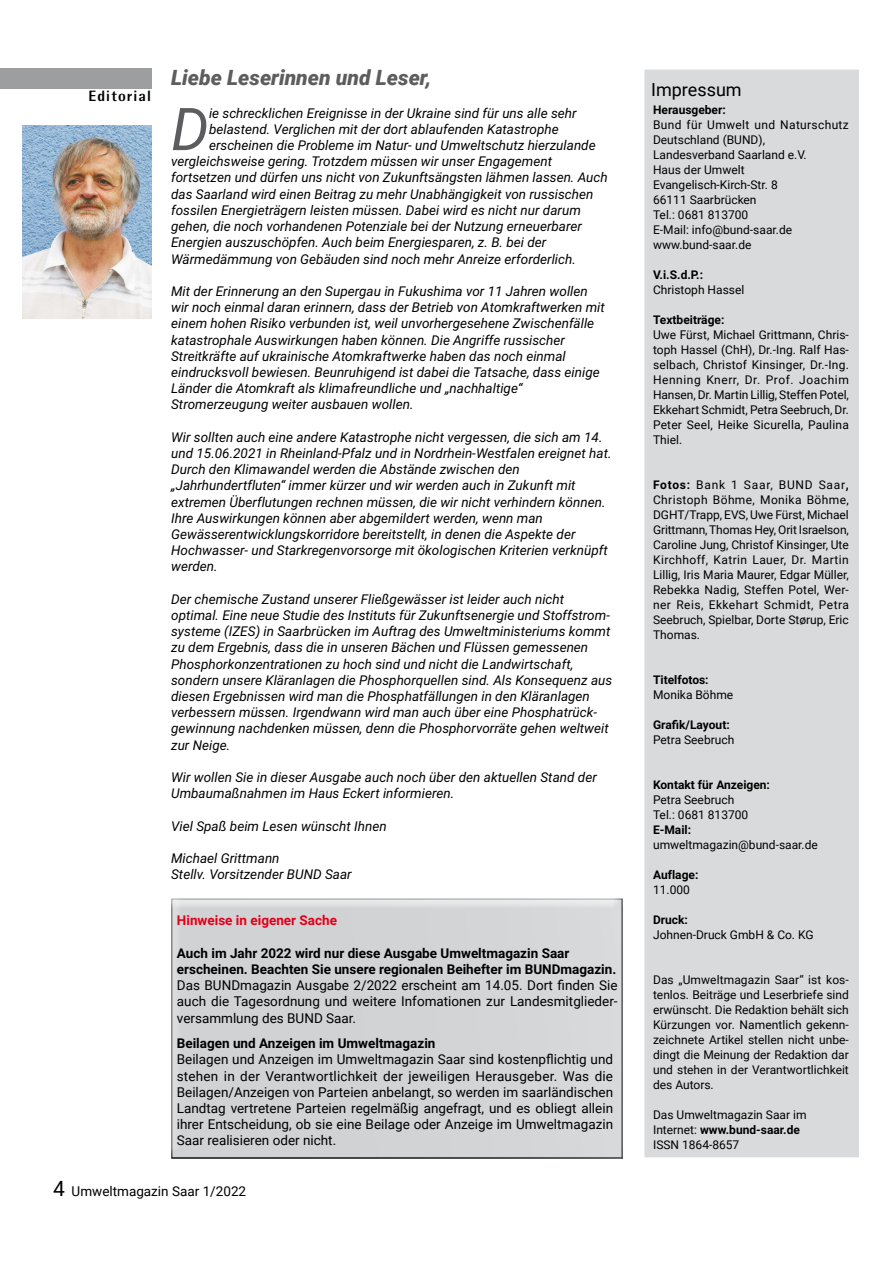
<style>
.page{position:relative;width:893px;height:1263px;background:#fff}
.page>*{position:absolute;margin:0;border:0;box-sizing:border-box;transform-origin:0 0}
.t1{font:italic 59.1px "Roboto";color:#5d5d5f}
.t2{font:italic 900 21px "Roboto";color:#5d5d5f}
.t3{font:18px "Roboto";color:#000}
.t4{font:800 15px "Agfa Rotis Semisans";letter-spacing:.075em;color:#000}
.t5{font:italic 13.5px/16.2px "Roboto";color:#000}
.t6{font:13.5px/16.2px "Roboto";color:#000;text-align:justify}
.t7{font:700 13.5px/16.2px "Roboto";color:#000}
.t8{font:700 13.5px "Roboto";color:#e2001a}
.t9{font:12px/15px "Roboto";color:#000}
.t10{font:700 12px "Roboto";color:#000}
.s1{font-weight:700}
.s2{font-size:21px}
</style>
<div class="page">
<div style="left:643px;top:68px;width:217px;height:1091px;background:#d9dadb;border:2px solid #fff"></div>
<div style="left:165px;top:891px;width:469px;height:269px;background:#000;opacity:.75"></div>
<div style="left:0;top:68px;width:151px;height:20px;background:#9c9e9f"></div>
<img style="left:22px;top:126px;width:129px;height:193px">
<h2 class="t2" style="left:171px;top:63px;width:262px">Liebe Leserinnen und Leser,</h2>
<h1 class="t1" style="left:171px;top:88px;width:39px">D</h1>
<p class="t5" style="left:209px;top:104px;width:369px">ie schrecklichen Ereignisse in der Ukraine sind für uns alle sehr</p>
<p class="t4" style="left:88px;top:87px;width:64px">Editorial</p>
<h3 class="t3" style="left:651px;top:77px;width:92px">Impressum</h3>
<p class="t10" style="left:653px;top:101px;width:74px">Herausgeber:</p>
<p class="t9" style="left:653px;top:117px;width:197px">Bund für Umwelt und Naturschutz<br>Deutschland (BUND),<br>Landesverband Saarland e.V.<br>Haus der Umwelt<br>Evangelisch-Kirch-Str. 8<br>66111 Saarbrücken<br>Tel.: 0681 813700<br>E-Mail: info@bund-saar.de www.bund-saar.de</p>
<p class="t10" style="left:653px;top:266px;width:52px">V.i.S.d.P.:</p>
<p class="t9" style="left:653px;top:282px;width:93px">Christoph Hassel</p>
<p class="t10" style="left:653px;top:311px;width:73px">Textbeiträge:</p>
<p class="t9" style="left:653px;top:327px;width:197px;text-align:justify">Uwe Fürst, Michael Grittmann, Chris&shy;toph Hassel (ChH), Dr.-Ing. Ralf Has&shy;selbach, Christof Kinsinger, Dr.-Ing.<br>Henning Knerr, Dr. Prof. Joachim Hansen, Dr. Martin Lillig, Steffen Potel, Ekkehart Schmidt, Petra Seebruch, Dr.<br>Peter Seel, Heike Sicurella, Paulina Thiel.</p>
<p class="t9" style="left:653px;top:477px;width:197px;text-align:justify"><span class="s1">Fotos:</span> Bank 1 Saar, BUND Saar<span class="s1">, </span>Christoph Böhme, Monika Böhme, DGHT/Trapp, EVS, Uwe Fürst, Michael Grittmann, Thomas Hey, Orit Israelson, Caroline Jung, Christof Kinsinger, Ute Kirchhoff, Katrin Lauer, Dr. Martin Lillig, Iris Maria Maurer, Edgar Müller, Rebekka Nadig, Steffen Potel, Wer&shy;ner Reis, Ekkehart Schmidt, Petra Seebruch, Spielbar, Dorte Størup, Eric Thomas.</p>
<p class="t10" style="left:653px;top:671px;width:57px">Titelfotos:</p>
<p class="t9" style="left:653px;top:687px;width:82px">Monika Böhme</p>
<p class="t10" style="left:653px;top:716px;width:78px">Grafik/Layout:</p>
<p class="t9" style="left:653px;top:732px;width:83px">Petra Seebruch</p>
<p class="t10" style="left:653px;top:776px;width:118px">Kontakt für Anzeigen:</p>
<p class="t9" style="left:653px;top:792px;width:97px">Petra Seebruch<br>Tel.: 0681 813700</p>
<p class="t10" style="left:653px;top:821px;width:40px">E-Mail:</p>
<p class="t9" style="left:653px;top:837px;width:166px">umweltmagazin@bund-saar.de</p>
<p class="t10" style="left:653px;top:866px;width:47px">Auflage:</p>
<p class="t9" style="left:653px;top:882px;width:38px">11.000</p>
<p class="t10" style="left:653px;top:911px;width:36px">Druck:</p>
<p class="t9" style="left:653px;top:927px;width:162px">Johnen-Druck GmbH &amp; Co. KG</p>
<p class="t9" style="left:653px;top:972px;width:197px;text-align:justify">Das „Umweltmagazin Saar“ ist kos&shy;tenlos. Beiträge und Leserbriefe sind erwünscht. Die Redaktion behält sich Kürzungen vor. Namentlich gekenn&shy;zeichnete Artikel stellen nicht unbe&shy;dingt die Meinung der Redaktion dar und stehen in der Verantwortlichkeit des Autors.</p>
<p class="t9" style="left:653px;top:1107px;width:155px">Das Umweltmagazin Saar im<br>Internet: <span class="s1">www.bund-saar.de<br></span>ISSN 1864-8657</p>
<p class="t5" style="left:209px;top:120px;width:351px">belastend. Verglichen mit der dort ablaufenden Katastrophe</p>
<p class="t5" style="left:209px;top:137px;width:388px">erscheinen die Probleme im Natur- und Umweltschutz hierzulande</p>
<p class="t5" style="left:171px;top:153px;width:382px">vergleichsweise gering. Trotzdem müssen wir unser Engagement</p>
<p class="t5" style="left:171px;top:169px;width:438px">fortsetzen und dürfen uns nicht von Zukunftsängsten lähmen lassen. Auch</p>
<p class="t5" style="left:171px;top:185px;width:424px">das Saarland wird einen Beitrag zu mehr Unabhängigkeit von russischen</p>
<p class="t5" style="left:171px;top:201px;width:411px">fossilen Energieträgern leisten müssen. Dabei wird es nicht nur darum</p>
<p class="t5" style="left:171px;top:218px;width:412px">gehen, die noch vorhandenen Potenziale bei der Nutzung erneuerbarer</p>
<p class="t5" style="left:171px;top:234px;width:377px">Energien auszuschöpfen. Auch beim Energiesparen, z. B. bei der</p>
<p class="t5" style="left:171px;top:250px;width:406px">Wärmedämmung von Gebäuden sind noch mehr Anreize erforderlich.</p>
<p class="t5" style="left:171px;top:282px;width:435px">Mit der Erinnerung an den Supergau in Fukushima vor 11 Jahren wollen wir noch einmal daran erinnern, dass der Betrieb von Atomkraftwerken mit einem hohen Risiko verbunden ist, weil unvorhergesehene Zwischenfälle katastrophale Auswirkungen haben können. Die Angriffe russischer Streitkräfte auf ukrainische Atomkraftwerke haben das noch einmal eindrucksvoll bewiesen. Beunruhigend ist dabei die Tatsache, dass einige Länder die Atomkraft als klimafreundliche und „nachhaltige“ Stromerzeugung weiter ausbauen wollen.</p>
<p class="t5" style="left:171px;top:428px;width:442px">Wir sollten auch eine andere Katastrophe nicht vergessen, die sich am 14. und 15.06.2021 in Rheinland-Pfalz und in Nordrhein-Westfalen ereignet hat.<br>Durch den Klimawandel werden die Abstände zwischen den „Jahrhundertfluten“ immer kürzer und wir werden auch in Zukunft mit extremen Überflutungen rechnen müssen, die wir nicht verhindern können.<br>Ihre Auswirkungen können aber abgemildert werden, wenn man Gewässerentwicklungskorridore bereitstellt, in denen die Aspekte der Hochwasser- und Starkregenvorsorge mit ökologischen Kriterien verknüpft werden.</p>
<p class="t5" style="left:171px;top:590px;width:443px">Der chemische Zustand unserer Fließgewässer ist leider auch nicht optimal. Eine neue Studie des Instituts für Zukunftsenergie und Stoffstrom&shy;systeme (IZES) in Saarbrücken im Auftrag des Umweltministeriums kommt zu dem Ergebnis, dass die in unseren Bächen und Flüssen gemessenen Phosphorkonzentrationen zu hoch sind und nicht die Landwirtschaft, sondern unsere Kläranlagen die Phosphorquellen sind. Als Konsequenz aus diesen Ergebnissen wird man die Phosphatfällungen in den Kläranlagen verbessern müssen. Irgendwann wird man auch über eine Phosphatrück&shy;gewinnung nachdenken müssen, denn die Phosphorvorräte gehen weltweit zur Neige.</p>
<p class="t5" style="left:171px;top:768px;width:427px">Wir wollen Sie in dieser Ausgabe auch noch über den aktuellen Stand der<br>Umbaumaßnahmen im Haus Eckert informieren.</p>
<p class="t5" style="left:171px;top:817px;width:217px">Viel Spaß beim Lesen wünscht Ihnen</p>
<p class="t5" style="left:171px;top:849px;width:182px">Michael Grittmann<br>Stellv. Vorsitzender BUND Saar</p>
<p class="t8" style="left:177px;top:911px;width:162px">Hinweise in eigener Sache</p>
<p class="t7" style="left:177px;top:944px;width:441px">Auch im Jahr 2022 wird nur diese Ausgabe Umweltmagazin Saar erscheinen. Beachten Sie unsere regionalen Beihefter im BUNDmagazin.</p>
<p class="t6" style="left:177px;top:977px;width:442px">Das BUNDmagazin Ausgabe 2/2022 erscheint am 14.05. Dort finden Sie auch die Tagesordnung und weitere Infomationen zur Landesmitglieder&shy;versammlung des BUND Saar.</p>
<p class="t7" style="left:177px;top:1035px;width:260px">Beilagen und Anzeigen im Umweltmagazin</p>
<p class="t6" style="left:177px;top:1051px;width:438px">Beilagen und Anzeigen im Umweltmagazin Saar sind kostenpflichtig und stehen in der Verantwortlichkeit der jeweiligen Herausgeber. Was die Beilagen/Anzeigen von Parteien anbelangt, so werden im saarländischen Landtag vertretene Parteien regelmäßig angefragt, und es obliegt allein ihrer Entscheidung, ob sie eine Beilage oder Anzeige im Umweltmagazin Saar realisieren oder nicht.</p>
<p class="t6" style="left:53px;top:1182px;width:195px"><span class="s2">4</span> Umweltmagazin Saar 1/2022</p>
</div>
